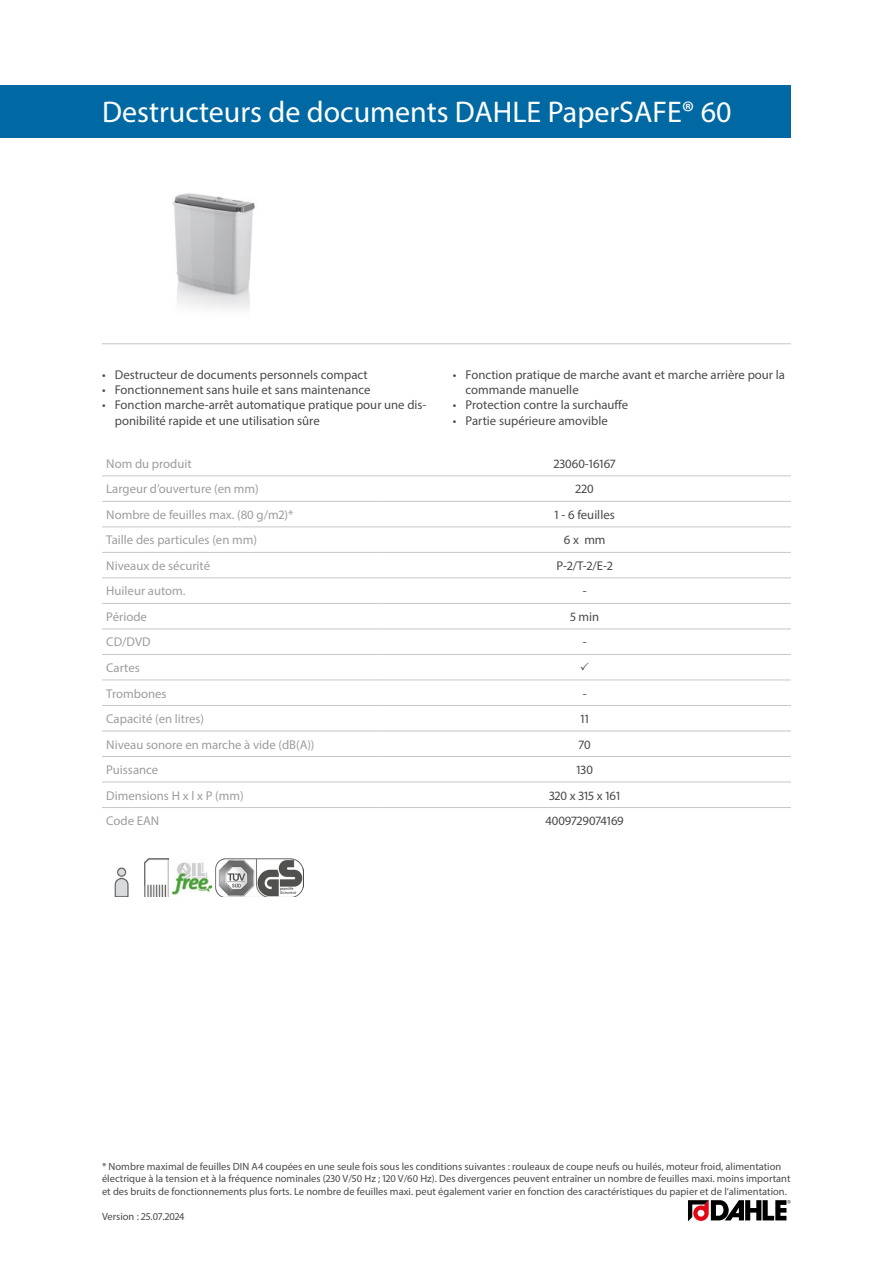
<style>
.page{position:relative;width:893px;height:1263px;background:#fff}
.page>*{position:absolute;margin:0;border:0;box-sizing:border-box;transform-origin:0 0}
.Produktname{font:30px "Myriad Pro";color:#fff}
.Produkttabelle_Zentr{font:12.75px/15.3px "Myriad Pro";color:#4a4a49}
.Produkttabelle_Links{font:12.75px "Myriad Pro";color:#9d9d9c}
.Fussnote{font:10.5px/12.6px "Myriad Pro";color:#4a4a49}
</style>
<div class="page">
<img style="left:172px;top:193px;width:83px;height:116px">
<hr style="left:102px;top:343px;width:689px;height:1px;background:#c6c6c6">
<img style="left:114px;top:867px;width:15px;height:30px">
<img style="left:145px;top:859px;width:23px;height:38px">
<img style="left:173px;top:862px;width:38px;height:33px">
<img style="left:215px;top:859px;width:88px;height:38px">
<svg style="left:688px;top:1200px;width:103px;height:21px"></svg>
<div style="left:0;top:85px;width:791px;height:53px;background:#0069a4"></div>
<hr style="left:102px;top:475px;width:276px;height:1px;background:#c6c6c6">
<hr style="left:378px;top:475px;width:413px;height:1px;background:#c6c6c6">
<hr style="left:102px;top:501px;width:276px;height:1px;background:#c6c6c6">
<hr style="left:378px;top:501px;width:413px;height:1px;background:#c6c6c6">
<hr style="left:102px;top:526px;width:276px;height:1px;background:#c6c6c6">
<hr style="left:378px;top:526px;width:413px;height:1px;background:#c6c6c6">
<hr style="left:102px;top:552px;width:276px;height:1px;background:#c6c6c6">
<hr style="left:378px;top:552px;width:413px;height:1px;background:#c6c6c6">
<hr style="left:102px;top:577px;width:276px;height:1px;background:#c6c6c6">
<hr style="left:378px;top:577px;width:413px;height:1px;background:#c6c6c6">
<hr style="left:102px;top:603px;width:276px;height:1px;background:#c6c6c6">
<hr style="left:378px;top:603px;width:413px;height:1px;background:#c6c6c6">
<hr style="left:102px;top:628px;width:276px;height:1px;background:#c6c6c6">
<hr style="left:378px;top:628px;width:413px;height:1px;background:#c6c6c6">
<hr style="left:102px;top:654px;width:276px;height:1px;background:#c6c6c6">
<hr style="left:378px;top:654px;width:413px;height:1px;background:#c6c6c6">
<hr style="left:102px;top:680px;width:276px;height:1px;background:#c6c6c6">
<hr style="left:378px;top:680px;width:413px;height:1px;background:#c6c6c6">
<hr style="left:102px;top:705px;width:276px;height:1px;background:#c6c6c6">
<hr style="left:378px;top:705px;width:413px;height:1px;background:#c6c6c6">
<hr style="left:102px;top:731px;width:276px;height:1px;background:#c6c6c6">
<hr style="left:378px;top:731px;width:413px;height:1px;background:#c6c6c6">
<hr style="left:102px;top:756px;width:276px;height:1px;background:#c6c6c6">
<hr style="left:378px;top:756px;width:413px;height:1px;background:#c6c6c6">
<hr style="left:102px;top:782px;width:276px;height:1px;background:#c6c6c6">
<hr style="left:378px;top:782px;width:413px;height:1px;background:#c6c6c6">
<hr style="left:102px;top:807px;width:276px;height:1px;background:#c6c6c6">
<hr style="left:378px;top:807px;width:413px;height:1px;background:#c6c6c6">
<p class="Produktname" style="left:102px;top:94px;width:631px">Destructeurs de documents DAHLE PaperSAFE® 60</p>
<p class="Produkttabelle_Zentr" style="left:102px;top:367px;width:267px">• Destructeur de documents personnels compact</p>
<p class="Produkttabelle_Zentr" style="left:102px;top:382px;width:270px">• Fonctionnement sans huile et sans maintenance</p>
<p class="Produkttabelle_Zentr" style="left:115px;top:397px;width:313px;text-indent:-13px">• Fonction marche-arrêt automatique pratique pour une dis&shy;ponibilité rapide et une utilisation sûre</p>
<p class="Produkttabelle_Zentr" style="left:466px;top:367px;width:321px;text-indent:-13px">• Fonction pratique de marche avant et marche arrière pour la commande manuelle</p>
<p class="Produkttabelle_Zentr" style="left:453px;top:397px;width:177px">• Protection contre la surchauffe</p>
<p class="Produkttabelle_Zentr" style="left:453px;top:413px;width:157px">• Partie supérieure amovible</p>
<p class="Produkttabelle_Links" style="left:106px;top:456px;width:87px">Nom du produit</p>
<p class="Produkttabelle_Zentr" style="left:554px;top:456px;width:63px">23060-16167</p>
<p class="Produkttabelle_Links" style="left:106px;top:481px;width:154px">Largeur d’ouverture (en mm)</p>
<p class="Produkttabelle_Zentr" style="left:576px;top:481px;width:20px">220</p>
<p class="Produkttabelle_Links" style="left:106px;top:507px;width:188px">Nombre de feuilles max. (80 g/m2)*</p>
<p class="Produkttabelle_Zentr" style="left:555px;top:507px;width:62px">1 - 6 feuilles</p>
<p class="Produkttabelle_Links" style="left:106px;top:532px;width:152px">Taille des particules (en mm)</p>
<p class="Produkttabelle_Zentr" style="left:564px;top:532px;width:43px">6 x mm</p>
<p class="Produkttabelle_Links" style="left:106px;top:558px;width:105px">Niveaux de sécurité</p>
<p class="Produkttabelle_Zentr" style="left:557px;top:558px;width:58px">P-2/T-2/E-2</p>
<p class="Produkttabelle_Links" style="left:106px;top:583px;width:81px">Huileur autom.</p>
<p class="Produkttabelle_Zentr" style="left:583px;top:583px;width:5px">-</p>
<p class="Produkttabelle_Links" style="left:106px;top:609px;width:42px">Période</p>
<p class="Produkttabelle_Zentr" style="left:570px;top:609px;width:31px">5 min</p>
<p class="Produkttabelle_Links" style="left:106px;top:634px;width:46px">CD/DVD</p>
<p class="Produkttabelle_Zentr" style="left:583px;top:634px;width:5px">-</p>
<p class="Produkttabelle_Links" style="left:106px;top:660px;width:35px">Cartes</p>
<p class="Produkttabelle_Links" style="left:106px;top:685px;width:62px">Trombones</p>
<p class="Produkttabelle_Zentr" style="left:583px;top:685px;width:5px">-</p>
<p class="Produkttabelle_Links" style="left:106px;top:711px;width:99px">Capacité (en litres)</p>
<p class="Produkttabelle_Zentr" style="left:580px;top:711px;width:10px">11</p>
<p class="Produkttabelle_Links" style="left:106px;top:736px;width:210px">Niveau sonore en marche à vide (dB(A))</p>
<p class="Produkttabelle_Zentr" style="left:579px;top:736px;width:13px">70</p>
<p class="Produkttabelle_Links" style="left:106px;top:762px;width:53px">Puissance</p>
<p class="Produkttabelle_Zentr" style="left:576px;top:762px;width:18px">130</p>
<p class="Produkttabelle_Links" style="left:106px;top:787px;width:139px">Dimensions H x l x P (mm)</p>
<p class="Produkttabelle_Zentr" style="left:549px;top:787px;width:73px">320 x 315 x 161</p>
<p class="Produkttabelle_Links" style="left:106px;top:813px;width:55px">Code EAN</p>
<p class="Produkttabelle_Zentr" style="left:545px;top:813px;width:80px">4009729074169</p>
<p class="Fussnote" style="left:102px;top:1160px;width:690px">* Nombre maximal de feuilles DIN A4 coupées en une seule fois sous les conditions suivantes : rouleaux de coupe neufs ou huilés, moteur froid, alimentation électrique à la tension et à la fréquence nominales (230 V/50 Hz ; 120 V/60 Hz). Des divergences peuvent entraîner un nombre de feuilles maxi. moins important et des bruits de fonctionnements plus forts. Le nombre de feuilles maxi. peut également varier en fonction des caractéristiques du papier et de l’alimentation.</p>
<p class="Fussnote" style="left:102px;top:1210px;width:84px">Version : 25.07.2024</p>
</div>
